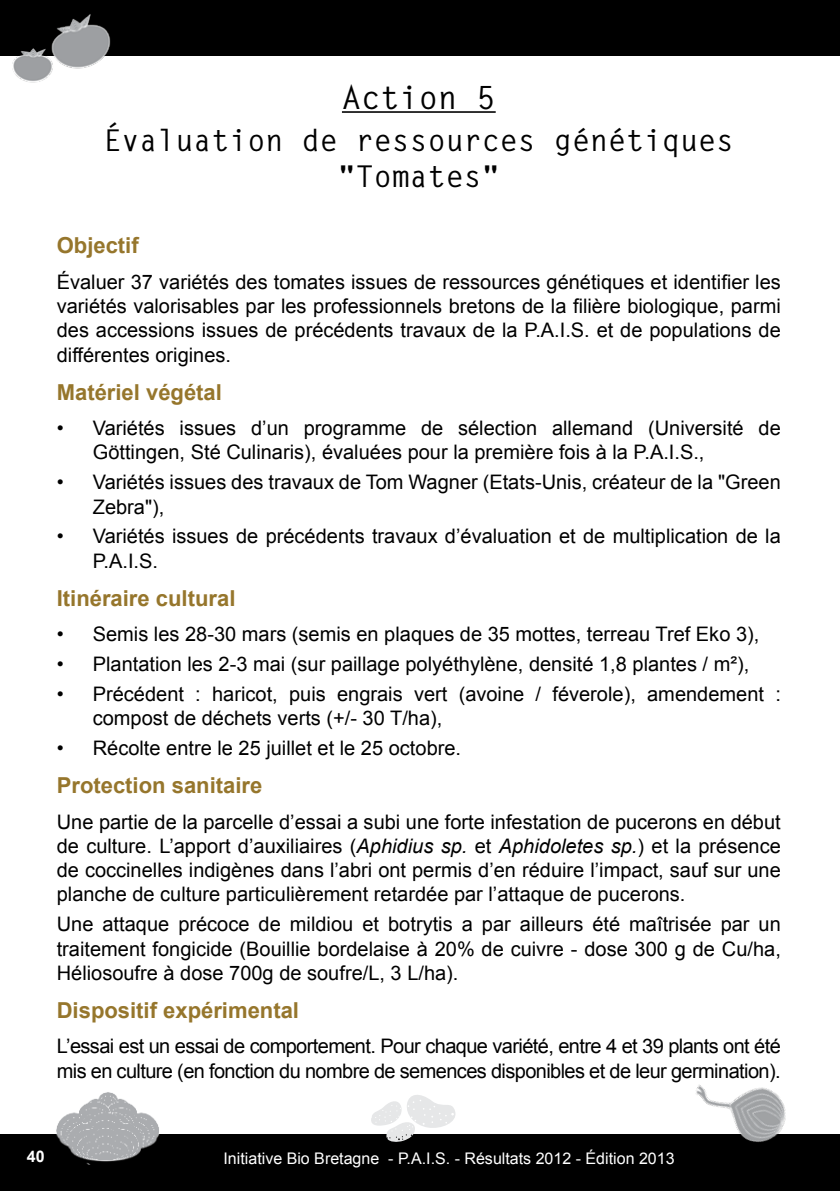
<style>
.page{position:relative;width:840px;height:1191px;background:#fff}
.page>*{position:absolute;margin:0;border:0;box-sizing:border-box;transform-origin:0 0}
.t1{font:700 32px "Letter Gothic Std";color:#000}
.t2{font:700 30px/36.2px "Letter Gothic Std";color:#000;text-align:center}
.t3{font:700 22px "Arial";color:#96762c}
.t4{font:20px/24.2px "Arial";color:#000}
.t5{font:20px/24.2px "Arial";letter-spacing:-.03em;color:#000}
.t6{font:16px "Arial";color:#fff}
.t7{font:700 16px "Arial";color:#fff}
.s1{font-style:italic}
</style>
<div class="page">
<div style="left:0;top:1134px;width:839px;height:57px;background:#000"></div>
<div style="left:0;top:0;width:839px;height:55px;background:#000"></div>
<svg style="left:371px;top:1095px;width:85px;height:47px"></svg>
<img style="left:56px;top:1092px;width:104px;height:72px">
<img style="left:696px;top:1084px;width:90px;height:58px">
<img style="left:9px;top:14px;width:112px;height:69px">
<hr style="left:342px;top:111px;width:153px;height:2px;background:#000">
<h1 class="t1" style="left:342px;top:78px;width:155px">Action 5</h1>
<h2 class="t2" style="left:103px;top:122px;width:632px">Évaluation de ressources génétiques "Tomates"</h2>
<p class="t3" style="left:57px;top:231px;width:83px">Objectif</p>
<p class="t4" style="left:57px;top:270px;width:725px;text-align:justify">Évaluer 37 variétés des tomates issues de ressources génétiques et identifier les variétés valorisables par les professionnels bretons de la filière biologique, parmi des accessions issues de précédents travaux de la P.A.I.S. et de populations de différentes origines.</p>
<p class="t3" style="left:57px;top:377px;width:167px">Matériel végétal</p>
<p class="t4" style="left:93px;top:416px;width:689px;text-indent:-36px">• Variétés issues d’un programme de sélection allemand (Université de<br>Göttingen, Sté Culinaris), évaluées pour la première fois à la P.A.I.S.,</p>
<p class="t4" style="left:93px;top:470px;width:689px;text-indent:-36px">• Variétés issues des travaux de Tom Wagner (Etats-Unis, créateur de la "Green<br>Zebra"),</p>
<p class="t4" style="left:93px;top:524px;width:689px;text-indent:-36px">• Variétés issues de précédents travaux d’évaluation et de multiplication de la<br>P.A.I.S.</p>
<p class="t3" style="left:57px;top:583px;width:180px">Itinéraire cultural</p>
<p class="t4" style="left:57px;top:622px;width:703px">• Semis les 28-30 mars (semis en plaques de 35 mottes, terreau Tref Eko 3),</p>
<p class="t4" style="left:57px;top:652px;width:693px">• Plantation les 2-3 mai (sur paillage polyéthylène, densité 1,8 plantes / m²),</p>
<p class="t4" style="left:93px;top:682px;width:689px;text-indent:-36px">• Précédent : haricot, puis engrais vert (avoine / féverole), amendement : compost de déchets verts (+/- 30 T/ha),</p>
<p class="t4" style="left:57px;top:736px;width:405px">• Récolte entre le 25 juillet et le 25 octobre.</p>
<p class="t3" style="left:57px;top:771px;width:207px">Protection sanitaire</p>
<p class="t4" style="left:57px;top:809px;width:725px;text-align:justify">Une partie de la parcelle d’essai a subi une forte infestation de pucerons en début de culture. L’apport d’auxiliaires (<span class="s1">Aphidius sp.</span> et <span class="s1">Aphidoletes sp.</span>) et la présence de coccinelles indigènes dans l’abri ont permis d’en réduire l’impact, sauf sur une planche de culture particulièrement retardée par l’attaque de pucerons.</p>
<p class="t4" style="left:57px;top:912px;width:725px;text-align:justify">Une attaque précoce de mildiou et botrytis a par ailleurs été maîtrisée par un traitement fongicide (Bouillie bordelaise à 20% de cuivre - dose 300 g de Cu/ha, Héliosoufre à dose 700g de soufre/L, 3 L/ha).</p>
<p class="t3" style="left:57px;top:995px;width:244px">Dispositif expérimental</p>
<p class="t5" style="left:57px;top:1034px;width:725px">L’essai est un essai de comportement. Pour chaque variété, entre 4 et 39 plants ont été mis en culture (en fonction du nombre de semences disponibles et de leur germination).</p>
<p class="t7" style="left:27px;top:1145px;width:19px">40</p>
<p class="t6" style="left:223px;top:1147px;width:452px">Initiative Bio Bretagne - P.A.I.S. - Résultats 2012 - Édition 2013</p>
</div>
